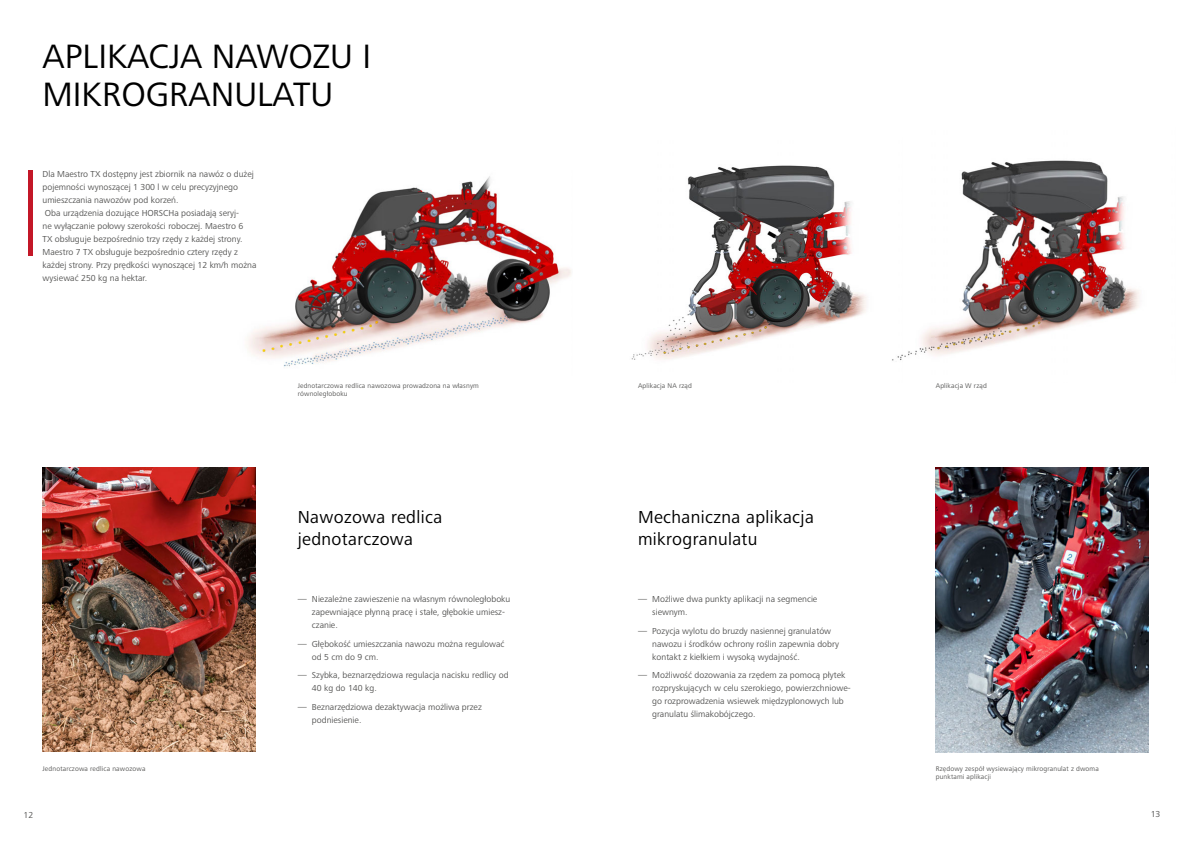
<style>
.page{position:relative;width:1191px;height:842px;background:#fff}
.page>*{position:absolute;margin:0;border:0;box-sizing:border-box;transform-origin:0 0}
.A_HEAD{font:35px/38px "Frutiger Next LTW1 G";color:#000}
.Subhead{font:18px/22px "Frutiger Next LTW1 G";letter-spacing:.02em;color:#000}
.t1{font:9px/13px "Frutiger Next LTW1 G";color:#575756}
.t2{font:7px/8.5px "Frutiger Next LTW1 G";letter-spacing:.02em;color:#575756}
</style>
<div class="page">
<div style="left:28px;top:170px;width:5px;height:85px;background:#c31727"></div>
<img style="left:902px;top:160px;width:237px;height:197px">
<img style="left:248px;top:176px;width:323px;height:191px">
<img style="left:631px;top:165px;width:271px;height:196px">
<img style="left:43px;top:468px;width:212px;height:283px">
<img style="left:935px;top:468px;width:213px;height:285px">
<p class="A_HEAD" style="left:43px;top:38px;width:330px">APLIKACJA NAWOZU I<br>MIKROGRANULATU</p>
<p class="t1" style="left:43px;top:167px;width:215px">Dla Maestro TX dostępny jest zbiornik na nawóz o dużej pojemności wynoszącej 1 300 l w celu precyzyjnego umieszczania nawozów pod korzeń.<br>Oba urządzenia dozujące HORSCHa posiadają seryj-<br>ne wyłączanie połowy szerokości roboczej. Maestro 6<br>TX obsługuje bezpośrednio trzy rzędy z każdej strony.<br>Maestro 7 TX obsługuje bezpośrednio cztery rzędy z każdej strony. Przy prędkości wynoszącej 12 km/h można wysiewać 250 kg na hektar.</p>
<p class="t2" style="left:298px;top:381px;width:183px">Jednotarczowa redlica nawozowa prowadzona na własnym równoległoboku</p>
<p class="t2" style="left:43px;top:764px;width:104px">Jednotarczowa redlica nawozowa</p>
<p class="Subhead" style="left:298px;top:507px;width:146px">Nawozowa redlica jednotarczowa</p>
<p class="t1" style="left:312px;top:593px;width:200px;text-indent:-14px">― Niezależne zawieszenie na własnym równoległoboku zapewniające płynną pracę i stałe, głębokie umiesz&shy;czanie.</p>
<p class="t1" style="left:312px;top:637px;width:194px;text-indent:-14px">― Głębokość umieszczania nawozu można regulować od 5 cm do 9 cm.</p>
<p class="t1" style="left:312px;top:669px;width:198px;text-indent:-14px">― Szybka, beznarzędziowa regulacja nacisku redlicy od<br>40 kg do 140 kg.</p>
<p class="t1" style="left:312px;top:701px;width:171px;text-indent:-14px">― Beznarzędziowa dezaktywacja możliwa przez podniesienie.</p>
<p class="t2" style="left:638px;top:381px;width:55px">Aplikacja NA rząd</p>
<p class="Subhead" style="left:638px;top:507px;width:177px">Mechaniczna aplikacja mikrogranulatu</p>
<p class="t1" style="left:652px;top:593px;width:167px;text-indent:-14px">― Możliwe dwa punkty aplikacji na segmencie siewnym.</p>
<p class="t1" style="left:652px;top:624px;width:188px;text-indent:-14px">― Pozycja wylotu do bruzdy nasiennej granulatów nawozu i środków ochrony roślin zapewnia dobry kontakt z kiełkiem i wysoką wydajność.</p>
<p class="t1" style="left:652px;top:669px;width:200px;text-indent:-14px">― Możliwość dozowania za rzędem za pomocą płytek rozpryskujących w celu szerokiego, powierzchniowe&shy;go rozprowadzenia wsiewek międzyplonowych lub granulatu ślimakobójczego.</p>
<p class="t2" style="left:935px;top:381px;width:53px">Aplikacja W rząd</p>
<p class="t2" style="left:935px;top:764px;width:165px">Rzędowy zespół wysiewający mikrogranulat z dwoma punktami aplikacji</p>
<p class="t1" style="left:23px;top:809px;width:11px">12</p>
<p class="t1" style="left:1150px;top:808px;width:11px">13</p>
</div>
